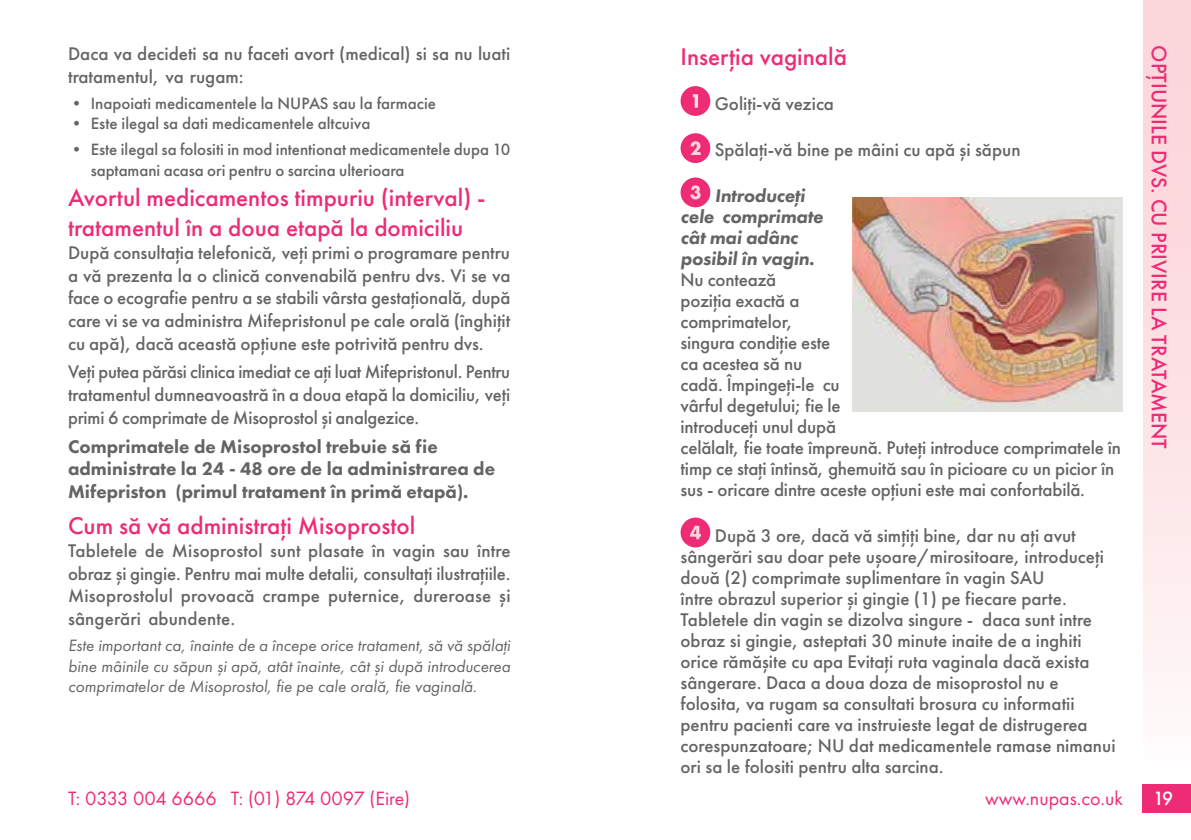
<style>
.page{position:relative;width:1191px;height:840px;background:#fff}
.page>*{position:absolute;margin:0;border:0;box-sizing:border-box;transform-origin:0 0}
.t1{font:500 25px/30px "Futura PT";color:#ee2b75}
.t2{font:500 22px "Futura PT";color:#ee2b75}
.t3{font:20px "Futura PT";color:#ee2b75}
.t4{font:500 20px "Futura PT";color:#fff}
.t5{font:500 19px/21px "Futura PT";color:#636466}
.t6{font:800 19px/22.8px "Futura PT";color:#636466}
.t7{font:italic 800 19px/21px "Futura PT";letter-spacing:-.01em;color:#636466}
.t8{font:500 17px/20.4px "Futura PT";color:#636466}
.t9{font:italic 17px/20.4px "Futura PT";color:#636466;text-align:justify}
</style>
<div class="page">
<div style="left:1143px;top:0;width:48px;height:770px;background:linear-gradient(to bottom,#fbd1d6,#fff8f8)"></div>
<div style="left:1142px;top:783px;width:49px;height:29px;background:#ee2b75"></div>
<img style="left:853px;top:197px;width:270px;height:214px">
<div style="left:680px;top:86px;width:30px;height:30px;background:#ee2b75;border-radius:50%"></div>
<svg style="left:693px;top:94px;width:5px;height:14px"></svg>
<div style="left:680px;top:133px;width:30px;height:30px;background:#ee2b75;border-radius:50%"></div>
<svg style="left:690px;top:141px;width:10px;height:14px"></svg>
<div style="left:680px;top:177px;width:30px;height:30px;background:#ee2b75;border-radius:50%"></div>
<svg style="left:690px;top:185px;width:10px;height:14px"></svg>
<div style="left:680px;top:517px;width:30px;height:30px;background:#ee2b75;border-radius:50%"></div>
<svg style="left:690px;top:525px;width:11px;height:14px"></svg>
<p class="t5" style="left:68px;top:42px;width:444px;line-height:22.8px">Daca va decideti sa nu faceti avort (medical) si sa nu luati tratamentul, va rugam:</p>
<p class="t8" style="left:68px;top:93px;width:369px">• Inapoiati medicamentele la NUPAS sau la farmacie</p>
<p class="t8" style="left:68px;top:113px;width:304px">• Este ilegal sa dati medicamentele altcuiva</p>
<p class="t8" style="left:91px;top:139px;width:421px;text-indent:-23px">• Este ilegal sa folositi in mod intentionat medicamentele dupa 10 saptamani acasa ori pentru o sarcina ulterioara</p>
<h1 class="t1" style="left:68px;top:182px;width:419px">Avortul medicamentos timpuriu (interval) - tratamentul în a doua etapă la domiciliu</h1>
<p class="t5" style="left:68px;top:241px;width:444px;line-height:22.8px;text-align:justify">După consultaţia telefonică, veţi primi o programare pentru a vă prezenta la o clinică convenabilă pentru dvs. Vi se va face o ecografie pentru a se stabili vârsta gestaţională, după care vi se va administra Mifepristonul pe cale orală (înghiţit cu apă), dacă această opţiune este potrivită pentru dvs.</p>
<p class="t5" style="left:68px;top:360px;width:444px;line-height:22.8px;text-align:justify">Veţi putea părăsi clinica imediat ce aţi luat Mifepristonul. Pentru tratamentul dumneavoastră în a doua etapă la domiciliu, veţi primi 6 comprimate de Misoprostol şi analgezice.</p>
<p class="t6" style="left:68px;top:435px;width:428px">Comprimatele de Misoprostol trebuie să fie administrate la 24 - 48 ore de la administrarea de<br>Mifepriston (primul tratament în primă etapă).</p>
<h1 class="t1" style="left:68px;top:510px;width:349px">Cum să vă administraţi Misoprostol</h1>
<p class="t5" style="left:68px;top:539px;width:444px;line-height:22.8px;text-align:justify">Tabletele de Misoprostol sunt plasate în vagin sau între obraz şi gingie. Pentru mai multe detalii, consultaţi ilustraţiile.<br>Misoprostolul provoacă crampe puternice, dureroase şi sângerări abundente.</p>
<p class="t9" style="left:68px;top:636px;width:444px">Este important ca, înainte de a începe orice tratament, să vă spălați bine mâinile cu săpun și apă, atât înainte, cât și după introducerea comprimatelor de Misoprostol, fie pe cale orală, fie vaginală.</p>
<h1 class="t1" style="left:680px;top:41px;width:168px">Inserţia vaginală</h1>
<p class="t5" style="left:714px;top:93px;width:121px">Goliţi-vă vezica</p>
<p class="t5" style="left:714px;top:139px;width:307px">Spălaţi-vă bine pe mâini cu apă şi săpun</p>
<p class="t7" style="left:680px;top:186px;width:144px;text-indent:34px">Introduceți cele comprimate cât mai adânc posibil în vagin.</p>
<p class="t5" style="left:680px;top:269px;width:442px">Nu contează<br>poziţia exactă a<br>comprimatelor,<br>singura condiţie este<br>ca acestea să nu<br>cadă. Împingeţi-le cu<br>vârful degetului; fie le<br>introduceţi unul după<br>celălalt, fie toate împreună. Puteţi introduce comprimatele în timp ce staţi întinsă, ghemuită sau în picioare cu un picior în sus - oricare dintre aceste opţiuni este mai confortabilă.</p>
<p class="t5" style="left:680px;top:524px;width:436px;text-indent:34px">După 3 ore, dacă vă simţiţi bine, dar nu aţi avut sângerări sau doar pete uşoare/mirositoare, introduceţi două (2) comprimate suplimentare în vagin SAU<br>între obrazul superior şi gingie (1) pe fiecare parte.<br>Tabletele din vagin se dizolva singure - daca sunt intre obraz si gingie, asteptati 30 minute inaite de a inghiti orice rămăşite cu apa Evitaţi ruta vaginala dacă exista sângerare. Daca a doua doza de misoprostol nu e folosita, va rugam sa consultati brosura cu informatii pentru pacienti care va instruieste legat de distrugerea corespunzatoare; NU dat medicamentele ramase nimanui ori sa le folositi pentru alta sarcina.</p>
<p class="t2" style="left:1172px;top:45px;width:404px;rotate:90deg">OPȚIUNILE DVS. CU PRIVIRE LA TRATAMENT</p>
<p class="t3" style="left:68px;top:790px;width:344px">T: 0333 004 6666 T: (01) 874 0097 (Eire)</p>
<p class="t3" style="left:985px;top:790px;width:139px">www.nupas.co.uk</p>
<p class="t4" style="left:1153px;top:786px;width:22px">19</p>
</div>
